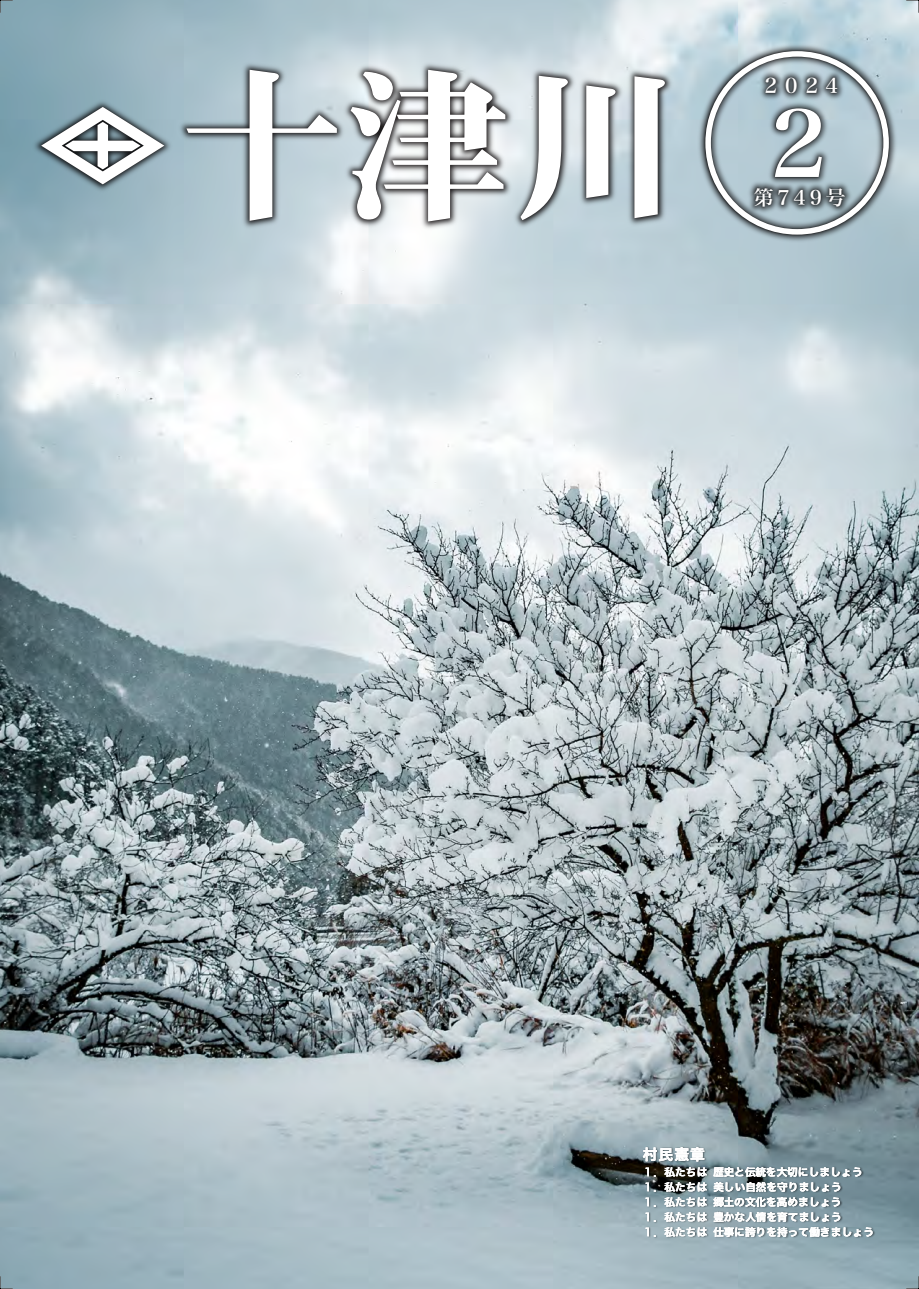
<style>
.page{position:relative;width:919px;height:1289px;background:#fff}
.page>*{position:absolute;margin:0;border:0;box-sizing:border-box;transform-origin:0 0}
.t1{font:91.5px "Hira Min Pro N W6";color:#fff}
.t2{font:20.4px "Hira Min Pro N W6";color:#fff}
.t3{font:19.8px "Hira Min Pro N W6";letter-spacing:.2em;color:#fff}
.t4{font:14.85px "Hira Kaku Pro N W6";color:#fff}
.t5{font:10.65px "Hira Kaku Pro N W6";letter-spacing:.015em;color:#fff}
</style>
<div class="page">
<img style="left:0;top:0;width:918px;height:1288px">
<img style="left:641px;top:1144px;width:246px;height:101px">
<img style="left:0;top:13px;width:721px;height:265px">
<svg style="left:41px;top:107px;width:123px;height:77px"></svg>
<svg style="left:186px;top:70px;width:151px;height:151px"></svg>
<svg style="left:350px;top:70px;width:155px;height:151px"></svg>
<svg style="left:520px;top:76px;width:144px;height:144px"></svg>
<img style="left:695px;top:41px;width:204px;height:204px">
<img style="left:701px;top:47px;width:191px;height:192px">
<svg style="left:705px;top:51px;width:183px;height:184px;background:#9cacb3"></svg>
<svg style="left:0;top:0;width:14px;height:14px"></svg>
<svg style="left:0;top:1275px;width:14px;height:14px"></svg>
<svg style="left:905px;top:0;width:14px;height:14px"></svg>
<svg style="left:905px;top:1275px;width:14px;height:14px"></svg>
<h2 class="t2" style="left:760px;top:67px;width:83px">２０２４</h2>
<h1 class="t1" style="left:751px;top:62px;width:93px">２</h1>
<h3 class="t3" style="left:753px;top:180px;width:93px">第749号</h3>
<h3 class="t4" style="left:642px;top:1140px;width:64px">村民憲章</h3>
<p class="t5" style="left:713px;top:1162px;width:151px">歴史と伝統を大切にしましょう</p>
<p class="t5" style="left:642px;top:1162px;width:66px">１．私たちは</p>
<p class="t5" style="left:713px;top:1177px;width:130px">美しい自然を守りましょう</p>
<p class="t5" style="left:642px;top:1177px;width:66px">１．私たちは</p>
<p class="t5" style="left:713px;top:1192px;width:130px">郷土の文化を高めましょう</p>
<p class="t5" style="left:642px;top:1192px;width:66px">１．私たちは</p>
<p class="t5" style="left:713px;top:1206px;width:130px">豊かな人情を育てましょう</p>
<p class="t5" style="left:642px;top:1206px;width:66px">１．私たちは</p>
<p class="t5" style="left:713px;top:1221px;width:162px">仕事に誇りを持って働きましょう</p>
<p class="t5" style="left:642px;top:1221px;width:66px">１．私たちは</p>
</div>
